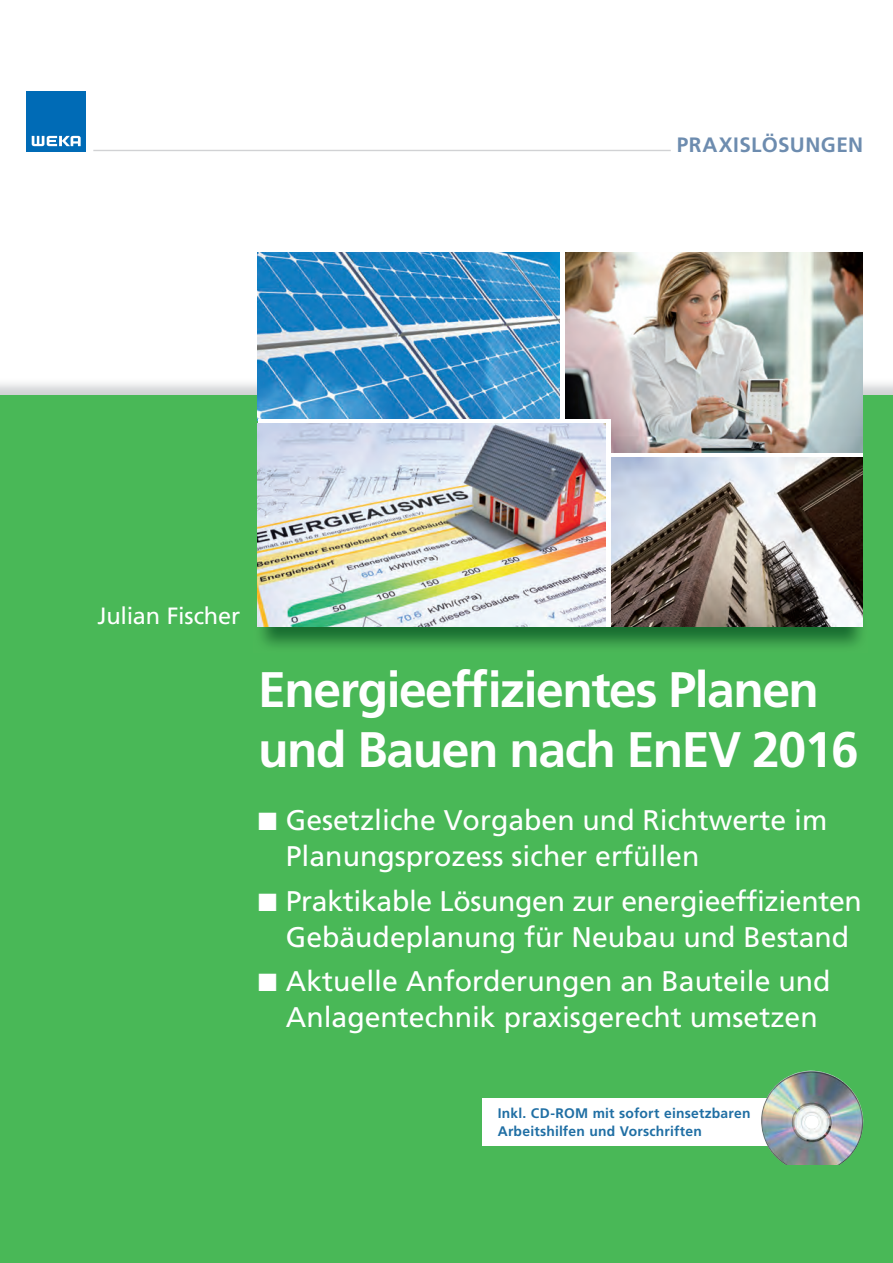
<style>
.page{position:relative;width:893px;height:1263px;background:#fff}
.page>*{position:absolute;margin:0;border:0;box-sizing:border-box;transform-origin:0 0}
.t1{font:700 49.95px/59.8px "Frutiger LT Std";letter-spacing:-.03em;color:#fff}
.t2{font:28.35px/36px "Frutiger LT Std";color:#fff;text-align:center}
.t3{font:23.55px "Frutiger LT Std";letter-spacing:-.01em;color:#fff}
.t4{font:700 20.85px "Frutiger LT Std";letter-spacing:.02em;color:#6d8caf}
.t5{font:700 13.8px/18px "Frutiger LT Std";letter-spacing:.015em;color:#206fa4}
</style>
<div class="page">
<img style="left:0;top:378px;width:893px;height:17px">
<div style="left:0;top:395px;width:893px;height:835px;background:#49b857"></div>
<div style="left:27px;top:92px;width:59px;height:60px;background:#006bb6"></div>
<svg style="left:32px;top:136px;width:49px;height:10px"></svg>
<hr style="left:93px;top:150px;width:578px;height:1px;background:#d1d2d4">
<img style="left:257px;top:602px;width:606px;height:45px">
<img style="left:611px;top:457px;width:252px;height:169px">
<img style="left:258px;top:253px;width:302px;height:166px">
<svg style="left:560px;top:378px;width:303px;height:79px"></svg>
<img style="left:565px;top:253px;width:298px;height:199px">
<svg style="left:258px;top:419px;width:353px;height:207px;background:#f7f7fa"></svg>
<img style="left:258px;top:424px;width:347px;height:202px">
<div style="left:482px;top:1098px;width:349px;height:47px;background:#fff"></div>
<img style="left:761px;top:1070px;width:103px;height:95px">
<div style="left:0;top:1165px;width:893px;height:98px;background:#49b857"></div>
<p class="t4" style="left:677px;top:132px;width:188px">PRAXISLÖSUNGEN</p>
<p class="t3" style="left:98px;top:602px;width:144px">Julian Fischer</p>
<h1 class="t1" style="left:258px;top:660px;width:602px">Energieeffizientes Planen und Bauen nach EnEV 2016</h1>
<p class="t2" style="left:286px;top:802px;width:543px;text-align:left;text-indent:-27px">■ Gesetzliche Vorgaben und Richtwerte im<br>Planungsprozess sicher erfüllen</p>
<p class="t2" style="left:258px;top:883px;width:605px">■ Praktikable Lösungen zur energieeffizienten<br>Gebäudeplanung für Neubau und Bestand</p>
<p class="t2" style="left:258px;top:963px;width:574px">■ Aktuelle Anforderungen an Bauteile und<br>Anlagentechnik praxisgerecht umsetzen</p>
<p class="t5" style="left:498px;top:1104px;width:254px">Inkl. CD-ROM mit sofort einsetzbaren<br>Arbeitshilfen und Vorschriften</p>
</div>
